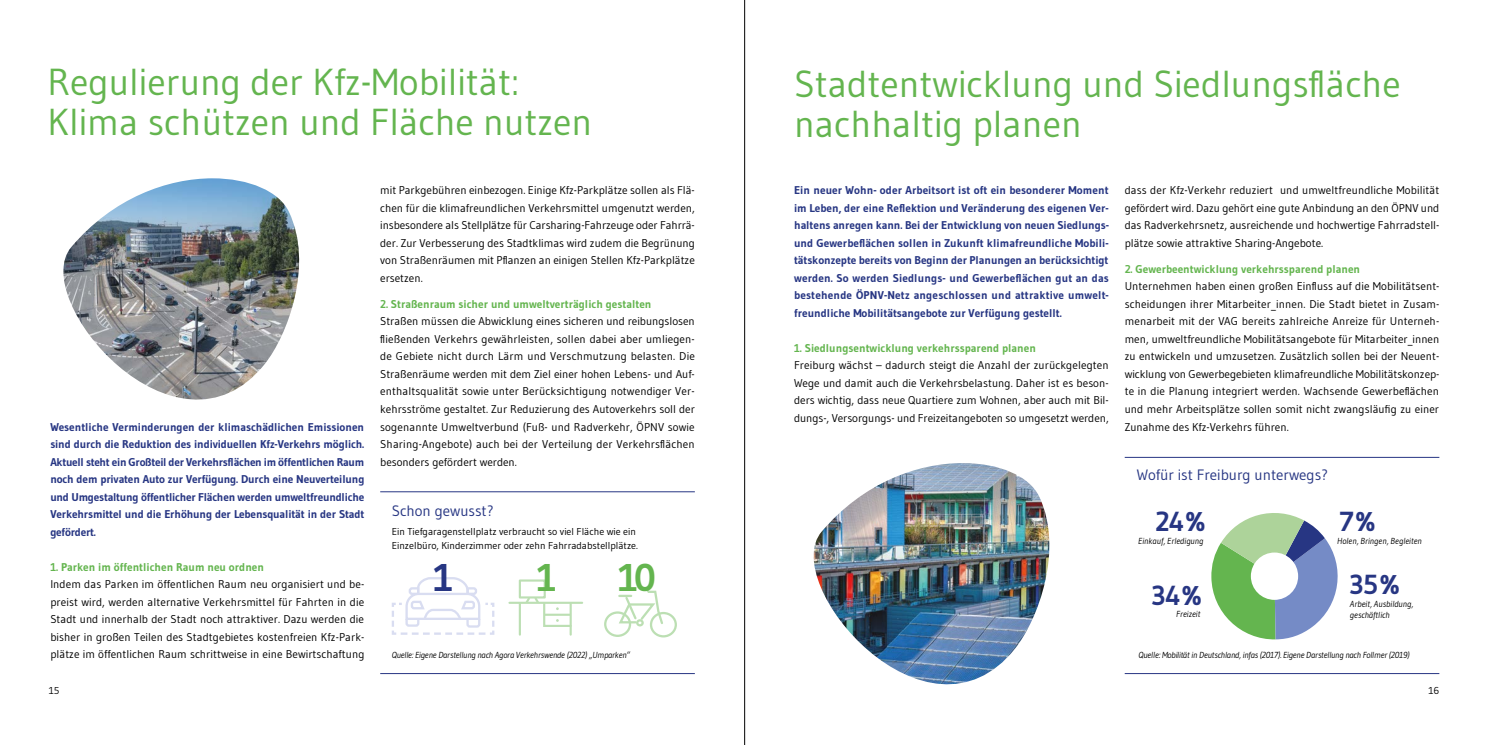
<style>
.page{position:relative;width:1489px;height:745px;background:#fff}
.page>*{position:absolute;margin:0;border:0;box-sizing:border-box;transform-origin:0 0}
.t1{font:700 38.5px "Gudea";color:#64b54f}
.t2{font:700 38.5px "Gudea";color:#273683}
.Headline_innen_1{font:37.5px/40px "Gudea";color:#64b54f}
.t3{font:700 27.5px "Gudea";color:#273683}
.Schaubild-Text{font:15px "Gudea";color:#273683}
.Fließtext{font:11.25px/17.5px "Gudea";color:#000;text-align:justify}
.Teaser-Text{font:700 11.25px/17.5px "Gudea";letter-spacing:-.005em;color:#273683;text-align:justify}
.Kapitelüberschrift{font:700 11.25px "Gudea";color:#64b54f}
.Bildunterschrift_Que{font:10px/13.8px "Gudea";color:#000}
.Bildunterschrift_Que-2{font:italic 8.75px "Gudea";letter-spacing:-.02em;color:#000}
.Bildunterschrift_Que-3{font:italic 8.75px/10.5px "Gudea";color:#000}
</style>
<div class="page">
<hr style="left:744px;top:0;width:1px;height:744px;background:#000">
<hr style="left:380px;top:672px;width:314px;height:1px;background:#273683">
<hr style="left:380px;top:491px;width:314px;height:1px;background:#273683">
<svg style="left:392px;top:577px;width:103px;height:58px"></svg>
<div style="left:604px;top:611px;width:27px;height:25px;border:2px solid #64b54f;border-radius:50%"></div>
<div style="left:650px;top:611px;width:27px;height:26px;border:2px solid #64b54f;border-radius:50%"></div>
<div style="left:636px;top:618px;width:7px;height:8px;border:2px solid #64b54f;border-radius:50%"></div>
<svg style="left:617px;top:587px;width:47px;height:38px"></svg>
<hr style="left:509px;top:601px;width:73px;height:2px;background:#64b54f">
<hr style="left:518px;top:603px;width:3px;height:31px;background:#64b54f">
<hr style="left:569px;top:603px;width:2px;height:31px;background:#64b54f">
<svg style="left:523px;top:594px;width:50px;height:33px"></svg>
<img style="left:63px;top:178px;width:237px;height:222px">
<img style="left:813px;top:463px;width:237px;height:222px">
<hr style="left:1124px;top:672px;width:315px;height:1px;background:#273683">
<hr style="left:1124px;top:456px;width:315px;height:1px;background:#273683">
<svg style="left:1211px;top:513px;width:127px;height:126px"></svg>
<div style="left:1250px;top:552px;width:47px;height:47px;background:#fff;border-radius:50%"></div>
<h1 class="Headline_innen_1" style="left:48px;top:61px;width:546px">Regulierung der Kfz-Mobilität:<br>Klima schützen und Fläche nutzen</h1>
<h1 class="Headline_innen_1" style="left:794px;top:63px;width:608px">Stadtentwicklung und Siedlungsfläche nachhaltig planen</h1>
<p class="Teaser-Text" style="left:794px;top:181px;width:316px">Ein neuer Wohn- oder Arbeitsort ist oft ein besonderer Moment im Leben, der eine Reflektion und Veränderung des eigenen Ver&shy;haltens anregen kann. Bei der Entwicklung von neuen Siedlungs&shy;und Gewerbeflächen sollen in Zukunft klimafreundliche Mobili&shy;tätskonzepte bereits von Beginn der Planungen an berücksichtigt werden. So werden Siedlungs- und Gewerbeflächen gut an das bestehende ÖPNV-Netz angeschlossen und attraktive umwelt&shy;freundliche Mobilitätsangebote zur Verfügung gestellt.</p>
<h1 class="Kapitelüberschrift" style="left:794px;top:340px;width:243px">1. Siedlungsentwicklung verkehrssparend planen</h1>
<p class="Fließtext" style="left:794px;top:356px;width:316px">Freiburg wächst – dadurch steigt die Anzahl der zurückgelegten Wege und damit auch die Verkehrsbelastung. Daher ist es beson&shy;ders wichtig, dass neue Quartiere zum Wohnen, aber auch mit Bil&shy;dungs-, Versorgungs- und Freizeitangeboten so umgesetzt werden,</p>
<p class="Fließtext" style="left:380px;top:181px;width:316px">mit Parkgebühren einbezogen. Einige Kfz-Parkplätze sollen als Flä&shy;chen für die klimafreundlichen Verkehrsmittel umgenutzt werden, insbesondere als Stellplätze für Carsharing-Fahrzeuge oder Fahrrä&shy;der. Zur Verbesserung des Stadtklimas wird zudem die Begrünung von Straßenräumen mit Pflanzen an einigen Stellen Kfz-Parkplätze ersetzen.</p>
<h1 class="Kapitelüberschrift" style="left:380px;top:297px;width:273px">2. Straßenraum sicher und umweltverträglich gestalten</h1>
<p class="Fließtext" style="left:380px;top:312px;width:316px">Straßen müssen die Abwicklung eines sicheren und reibungslosen fließenden Verkehrs gewährleisten, sollen dabei aber umliegen&shy;de Gebiete nicht durch Lärm und Verschmutzung belasten. Die Straßenräume werden mit dem Ziel einer hohen Lebens- und Auf&shy;enthaltsqualität sowie unter Berücksichtigung notwendiger Ver&shy;kehrsströme gestaltet. Zur Reduzierung des Autoverkehrs soll der sogenannte Umweltverbund (Fuß- und Radverkehr, ÖPNV sowie Sharing-Angebote) auch bei der Verteilung der Verkehrsflächen besonders gefördert werden.</p>
<p class="Fließtext" style="left:1124px;top:181px;width:316px">dass der Kfz-Verkehr reduziert und umweltfreundliche Mobilität gefördert wird. Dazu gehört eine gute Anbindung an den ÖPNV und das Radverkehrsnetz, ausreichende und hochwertige Fahrradstell&shy;plätze sowie attraktive Sharing-Angebote.</p>
<h1 class="Kapitelüberschrift" style="left:1124px;top:262px;width:237px">2. Gewerbeentwicklung verkehrssparend planen</h1>
<p class="Fließtext" style="left:1124px;top:277px;width:316px">Unternehmen haben einen großen Einfluss auf die Mobilitätsent&shy;scheidungen ihrer Mitarbeiter_innen. Die Stadt bietet in Zusam&shy;menarbeit mit der VAG bereits zahlreiche Anreize für Unterneh&shy;men, umweltfreundliche Mobilitätsangebote für Mitarbeiter_innen zu entwickeln und umzusetzen. Zusätzlich sollen bei der Neuent&shy;wicklung von Gewerbegebieten klimafreundliche Mobilitätskonzep&shy;te in die Planung integriert werden. Wachsende Gewerbeflächen und mehr Arbeitsplätze sollen somit nicht zwangsläufig zu einer Zunahme des Kfz-Verkehrs führen.</p>
<p class="Schaubild-Text" style="left:1136px;top:465px;width:193px">Wofür ist Freiburg unterwegs?</p>
<p class="Teaser-Text" style="left:50px;top:417px;width:315px">Wesentliche Verminderungen der klimaschädlichen Emissionen sind durch die Reduktion des individuellen Kfz-Verkehrs möglich.<br>Aktuell steht ein Großteil der Verkehrsflächen im öffentlichen Raum noch dem privaten Auto zur Verfügung. Durch eine Neuverteilung und Umgestaltung öffentlicher Flächen werden umweltfreundliche Verkehrsmittel und die Erhöhung der Lebensqualität in der Stadt gefördert.</p>
<h1 class="Kapitelüberschrift" style="left:50px;top:559px;width:215px">1. Parken im öffentlichen Raum neu ordnen</h1>
<p class="Fließtext" style="left:50px;top:575px;width:315px">Indem das Parken im öffentlichen Raum neu organisiert und be&shy;preist wird, werden alternative Verkehrsmittel für Fahrten in die Stadt und innerhalb der Stadt noch attraktiver. Dazu werden die bisher in großen Teilen des Stadtgebietes kostenfreien Kfz-Park&shy;plätze im öffentlichen Raum schrittweise in eine Bewirtschaftung</p>
<p class="Schaubild-Text" style="left:392px;top:501px;width:103px">Schon gewusst?</p>
<p class="Bildunterschrift_Que" style="left:392px;top:524px;width:248px">Ein Tiefgaragenstellplatz verbraucht so viel Fläche wie ein<br>Einzelbüro, Kinderzimmer oder zehn Fahrradabstellplätze.</p>
<p class="t2" style="left:433px;top:553px;width:22px">1</p>
<p class="t1" style="left:536px;top:553px;width:22px">1</p>
<p class="t1" style="left:618px;top:553px;width:40px">10</p>
<p class="t3" style="left:1155px;top:504px;width:52px">24%</p>
<p class="t3" style="left:1339px;top:504px;width:37px">7%</p>
<p class="Bildunterschrift_Que-3" style="left:1137px;top:535px;width:67px">Einkauf, Erledigung</p>
<p class="Bildunterschrift_Que-3" style="left:1336px;top:535px;width:86px">Holen, Bringen, Begleiten</p>
<p class="t3" style="left:1349px;top:567px;width:52px">35%</p>
<p class="t3" style="left:1151px;top:577px;width:52px">34%</p>
<p class="Bildunterschrift_Que-3" style="left:1349px;top:598px;width:65px">Arbeit, Ausbildung, geschäftlich</p>
<p class="Bildunterschrift_Que-3" style="left:1176px;top:608px;width:26px">Freizeit</p>
<p class="Bildunterschrift_Que-2" style="left:392px;top:649px;width:240px">Quelle: Eigene Darstellung nach Agora Verkehrswende (2022) „Umparken“</p>
<p class="Bildunterschrift_Que-2" style="left:1138px;top:649px;width:272px">Quelle: Mobilität in Deutschland, infas (2017). Eigene Darstellung nach Follmer (2019)</p>
<p class="Bildunterschrift_Que" style="left:49px;top:683px;width:12px">15</p>
<p class="Bildunterschrift_Que" style="left:1428px;top:683px;width:12px">16</p>
</div>
